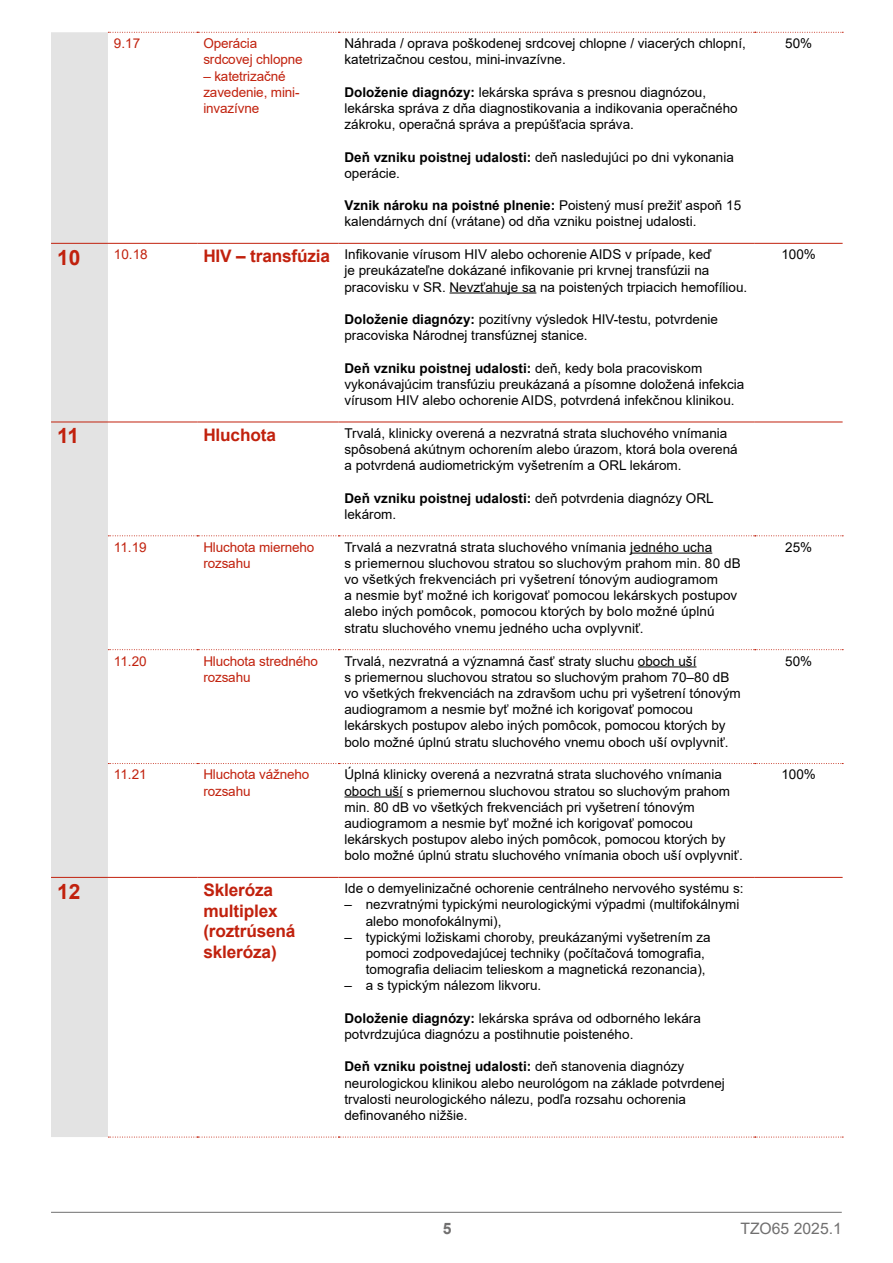
<style>
.page{position:relative;width:893px;height:1263px;background:#fff}
.page>*{position:absolute;margin:0;border:0;box-sizing:border-box;transform-origin:0 0}
.t1{font:700 21px "Arial";color:#c1210d}
.t2{font:700 17.25px/20.7px "Arial";letter-spacing:-.01em;color:#c1210d}
.t3{font:15.75px "Arial";color:#706f6f}
.t4{font:700 15.75px "Arial";color:#706f6f}
.t5{font:13.5px/16.2px "Arial";color:#000}
.t6{font:13.5px/16.2px "Arial";letter-spacing:-.01em;color:#c1210d}
.s1{font-weight:700}
.s2{font-weight:700;font-size:17.25px;color:#c1210d}
</style>
<div class="page">
<hr style="left:51px;top:1212px;width:791px;height:1px;background:#706f6f">
<div style="left:51px;top:32px;width:57px;height:1105px;background:#e3e3e3"></div>
<svg style="left:108px;top:32px;width:735px;height:1px"></svg>
<svg style="left:108px;top:649px;width:735px;height:1px"></svg>
<svg style="left:108px;top:763px;width:735px;height:1px"></svg>
<hr style="left:51px;top:243px;width:57px;height:1px;background:#c1210d">
<hr style="left:51px;top:422px;width:57px;height:1px;background:#c1210d">
<hr style="left:108px;top:422px;width:89px;height:1px;background:#c1210d">
<hr style="left:197px;top:422px;width:141px;height:1px;background:#c1210d">
<hr style="left:338px;top:422px;width:417px;height:1px;background:#c1210d">
<hr style="left:755px;top:422px;width:88px;height:1px;background:#c1210d">
<hr style="left:51px;top:877px;width:57px;height:1px;background:#c1210d">
<hr style="left:108px;top:243px;width:89px;height:1px;background:#c1210d">
<hr style="left:197px;top:243px;width:141px;height:1px;background:#c1210d">
<hr style="left:338px;top:243px;width:417px;height:1px;background:#c1210d">
<hr style="left:755px;top:243px;width:88px;height:1px;background:#c1210d">
<svg style="left:108px;top:535px;width:735px;height:1px"></svg>
<hr style="left:108px;top:877px;width:89px;height:1px;background:#c1210d">
<hr style="left:197px;top:877px;width:141px;height:1px;background:#c1210d">
<hr style="left:338px;top:877px;width:417px;height:1px;background:#c1210d">
<hr style="left:755px;top:877px;width:88px;height:1px;background:#c1210d">
<svg style="left:108px;top:1137px;width:735px;height:1px"></svg>
<hr style="left:449px;top:292px;width:87px;height:1px;background:#000">
<hr style="left:630px;top:553px;width:82px;height:1px;background:#000">
<hr style="left:638px;top:666px;width:58px;height:1px;background:#000">
<hr style="left:344px;top:796px;width:59px;height:1px;background:#000">
<p class="t6" style="left:114px;top:35px;width:28px">9.17</p>
<p class="t6" style="left:203px;top:35px;width:101px">Operácia srdcovej chlopne</p>
<p class="t6" style="left:203px;top:68px;width:98px">– katetrizačné zavedenie, mini&shy;invazívne</p>
<p class="t5" style="left:344px;top:35px;width:403px">Náhrada / oprava poškodenej srdcovej chlopne / viacerých chlopní, katetrizačnou cestou, mini-invazívne.</p>
<p class="t5" style="left:344px;top:84px;width:395px"><span class="s1">Doloženie diagnózy:</span> lekárska správa s presnou diagnózou, lekárska správa z dňa diagnostikovania a indikovania operačného zákroku, operačná správa a prepúšťacia správa.</p>
<p class="t5" style="left:344px;top:149px;width:391px"><span class="s1">Deň vzniku poistnej udalosti:</span> deň nasledujúci po dni vykonania operácie.</p>
<p class="t5" style="left:344px;top:197px;width:398px"><span class="s1">Vznik nároku na poistné plnenie:</span> Poistený musí prežiť aspoň 15 kalendárnych dní (vrátane) od dňa vzniku poistnej udalosti.</p>
<h1 class="t1" style="left:57px;top:242px;width:25px">10</h1>
<p class="t6" style="left:114px;top:246px;width:35px">10.18</p>
<p class="t5" style="left:344px;top:246px;width:404px;text-indent:-141px"><span class="s2">HIV – transfúzia</span> Infikovanie vírusom HIV alebo ochorenie AIDS v prípade, keď<br>je preukázateľne dokázané infikovanie pri krvnej transfúzii na pracovisku v SR. Nevzťahuje sa na poistených trpiacich hemofíliou.</p>
<p class="t5" style="left:344px;top:311px;width:375px"><span class="s1">Doloženie diagnózy:</span> pozitívny výsledok HIV-testu, potvrdenie pracoviska Národnej transfúznej stanice.</p>
<p class="t5" style="left:344px;top:360px;width:401px"><span class="s1">Deň vzniku poistnej udalosti:</span> deň, kedy bola pracoviskom vykonávajúcim transfúziu preukázaná a písomne doložená infekcia vírusom HIV alebo ochorenie AIDS, potvrdená infekčnou klinikou.</p>
<p class="t5" style="left:785px;top:35px;width:29px">50%</p>
<p class="t5" style="left:781px;top:246px;width:36px">100%</p>
<h1 class="t1" style="left:57px;top:421px;width:24px">11</h1>
<p class="t2" style="left:203px;top:424px;width:74px">Hluchota</p>
<p class="t5" style="left:344px;top:425px;width:395px">Trvalá, klinicky overená a nezvratná strata sluchového vnímania spôsobená akútnym ochorením alebo úrazom, ktorá bola overená a potvrdená audiometrickým vyšetrením a ORL lekárom.</p>
<p class="t5" style="left:344px;top:490px;width:371px"><span class="s1">Deň vzniku poistnej udalosti:</span> deň potvrdenia diagnózy ORL lekárom.</p>
<p class="t6" style="left:114px;top:539px;width:34px">11.19</p>
<p class="t6" style="left:203px;top:539px;width:113px">Hluchota mierneho rozsahu</p>
<p class="t5" style="left:344px;top:539px;width:398px">Trvalá a nezvratná strata sluchového vnímania jedného ucha<br>s priemernou sluchovou stratou so sluchovým prahom min. 80 dB vo všetkých frekvenciách pri vyšetrení tónovým audiogramom<br>a nesmie byť možné ich korigovať pomocou lekárskych postupov alebo iných pomôcok, pomocou ktorých by bolo možné úplnú stratu sluchového vnemu jedného ucha ovplyvniť.</p>
<p class="t5" style="left:785px;top:539px;width:29px">25%</p>
<p class="t6" style="left:114px;top:653px;width:34px">11.20</p>
<p class="t6" style="left:203px;top:653px;width:116px">Hluchota stredného rozsahu</p>
<p class="t5" style="left:344px;top:653px;width:398px">Trvalá, nezvratná a významná časť straty sluchu oboch uší<br>s priemernou sluchovou stratou so sluchovým prahom 70–80 dB vo všetkých frekvenciách na zdravšom uchu pri vyšetrení tónovým audiogramom a nesmie byť možné ich korigovať pomocou lekárskych postupov alebo iných pomôcok, pomocou ktorých by bolo možné úplnú stratu sluchového vnemu oboch uší ovplyvniť.</p>
<p class="t5" style="left:785px;top:653px;width:29px">50%</p>
<p class="t6" style="left:114px;top:766px;width:34px">11.21</p>
<p class="t6" style="left:203px;top:766px;width:108px">Hluchota vážneho rozsahu</p>
<p class="t5" style="left:344px;top:766px;width:400px">Úplná klinicky overená a nezvratná strata sluchového vnímania oboch uší s priemernou sluchovou stratou so sluchovým prahom min. 80 dB vo všetkých frekvenciách pri vyšetrení tónovým audiogramom a nesmie byť možné ich korigovať pomocou lekárskych postupov alebo iných pomôcok, pomocou ktorých by bolo možné úplnú stratu sluchového vnímania oboch uší ovplyvniť.</p>
<p class="t5" style="left:781px;top:766px;width:36px">100%</p>
<h1 class="t1" style="left:57px;top:876px;width:25px">12</h1>
<p class="t2" style="left:203px;top:880px;width:94px">Skleróza multiplex (roztrúsená skleróza)</p>
<p class="t5" style="left:344px;top:880px;width:401px">Ide o demyelinizačné ochorenie centrálneho nervového systému s:</p>
<p class="t5" style="left:366px;top:896px;width:375px;text-indent:-21px">– nezvratnými typickými neurologickými výpadmi (multifokálnymi alebo monofokálnymi),</p>
<p class="t5" style="left:366px;top:929px;width:346px;text-indent:-21px">– typickými ložiskami choroby, preukázanými vyšetrením za pomoci zodpovedajúcej techniky (počítačová tomografia, tomografia deliacim telieskom a magnetická rezonancia),</p>
<p class="t5" style="left:344px;top:977px;width:198px">– a s typickým nálezom likvoru.</p>
<p class="t5" style="left:344px;top:1010px;width:358px"><span class="s1">Doloženie diagnózy:</span> lekárska správa od odborného lekára potvrdzujúca diagnózu a postihnutie poisteného.</p>
<p class="t5" style="left:344px;top:1058px;width:382px"><span class="s1">Deň vzniku poistnej udalosti:</span> deň stanovenia diagnózy neurologickou klinikou alebo neurológom na základe potvrdenej trvalosti neurologického nálezu, podľa rozsahu ochorenia definovaného nižšie.</p>
<p class="t4" style="left:443px;top:1217px;width:10px">5</p>
<p class="t3" style="left:740px;top:1218px;width:103px">TZO65 2025.1</p>
</div>
